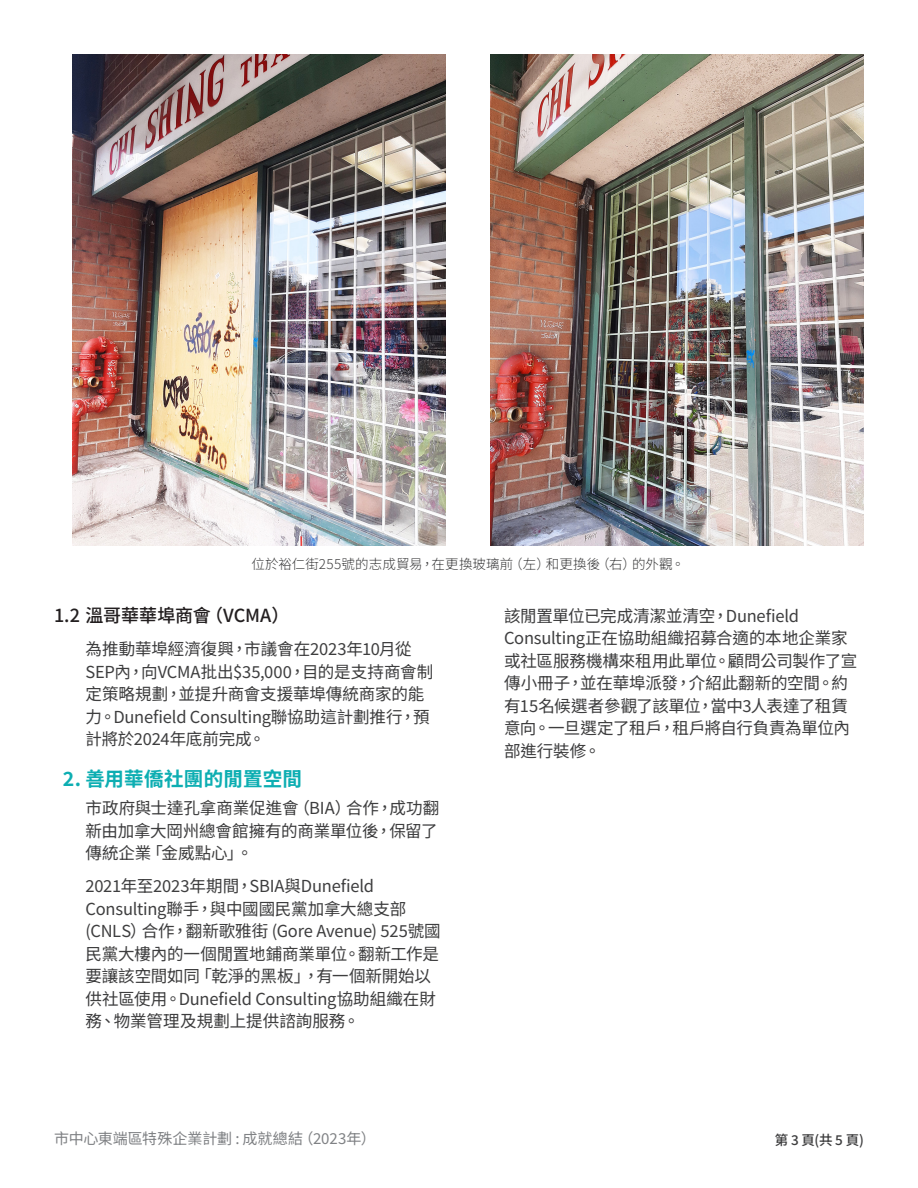
<style>
.page{position:relative;width:918px;height:1188px;background:#fff}
.page>*{position:absolute;margin:0;border:0;box-sizing:border-box;transform-origin:0 0}
.H4_-_Chinese_TC{font:100 19.5px "Noto Sans TC";letter-spacing:.01em;color:#0daeb2}
.H5_-_Chinese_TC{font:100 18px "Noto Sans TC";letter-spacing:-.01em;color:#231f20}
.Body_-_Chinese_TC{font:100 16.5px/22.5px "Noto Sans TC";letter-spacing:-.01em;color:#3e3e3f}
.t1{font:100 15px "Noto Sans TC";letter-spacing:-.005em;color:#808285}
.Photo_Blurb_-_Chines{font:100 13.5px "Noto Sans TC";letter-spacing:.01em;color:#3e3e3f}
</style>
<div class="page">
<img style="left:72px;top:54px;width:374px;height:491px">
<img style="left:490px;top:54px;width:374px;height:491px">
<p class="Photo_Blurb_-_Chines" style="left:251px;top:557px;width:435px">位於裕仁街255號的志成貿易，在更換玻璃前（左）和更換後（右）的外觀。</p>
<p class="H5_-_Chinese_TC" style="left:54px;top:606px;width:237px">1.2 溫哥華華埠商會（VCMA）</p>
<p class="Body_-_Chinese_TC" style="left:86px;top:639px;width:349px">為推動華埠經濟復興，市議會在2023年10月從<br>SEP內，向VCMA批出$35,000，目的是支持商會制定策略規劃，並提升商會支援華埠傳統商家的能力。Dunefield Consulting聯協助這計劃推行，預計將於2024年底前完成。</p>
<p class="H4_-_Chinese_TC" style="left:63px;top:768px;width:241px">2. 善用華僑社團的閒置空間</p>
<p class="Body_-_Chinese_TC" style="left:86px;top:798px;width:355px;text-align:justify">市政府與士達孔拿商業促進會（BIA）合作，成功翻新由加拿大岡州總會館擁有的商業單位後，保留了傳統企業「金威點心」。</p>
<p class="Body_-_Chinese_TC" style="left:86px;top:876px;width:357px">2021年至2023年期間，SBIA與Dunefield<br>Consulting聯手，與中國國民黨加拿大總支部(CNLS）合作，翻新歌雅街 (Gore Avenue) 525號國民黨大樓內的一個閒置地鋪商業單位。翻新工作是要讓該空間如同「乾淨的黑板」，有一個新開始以供社區使用。Dunefield Consulting協助組織在財務、物業管理及規劃上提供諮詢服務。</p>
<p class="Body_-_Chinese_TC" style="left:504px;top:605px;width:355px">該閒置單位已完成清潔並清空，Dunefield<br>Consulting正在協助組織招募合適的本地企業家或社區服務機構來租用此單位。顧問公司製作了宣傳小冊子，並在華埠派發，介紹此翻新的空間。約有15名候選者參觀了該單位，當中3人表達了租賃意向。一旦選定了租戶，租戶將自行負責為單位內部進行裝修。</p>
<p class="t1" style="left:54px;top:1130px;width:323px">市中心東端區特殊企業計劃 : 成就總結（2023年）</p>
<p class="Photo_Blurb_-_Chines" style="left:775px;top:1133px;width:91px">第 3 頁(共 5 頁)</p>
</div>
